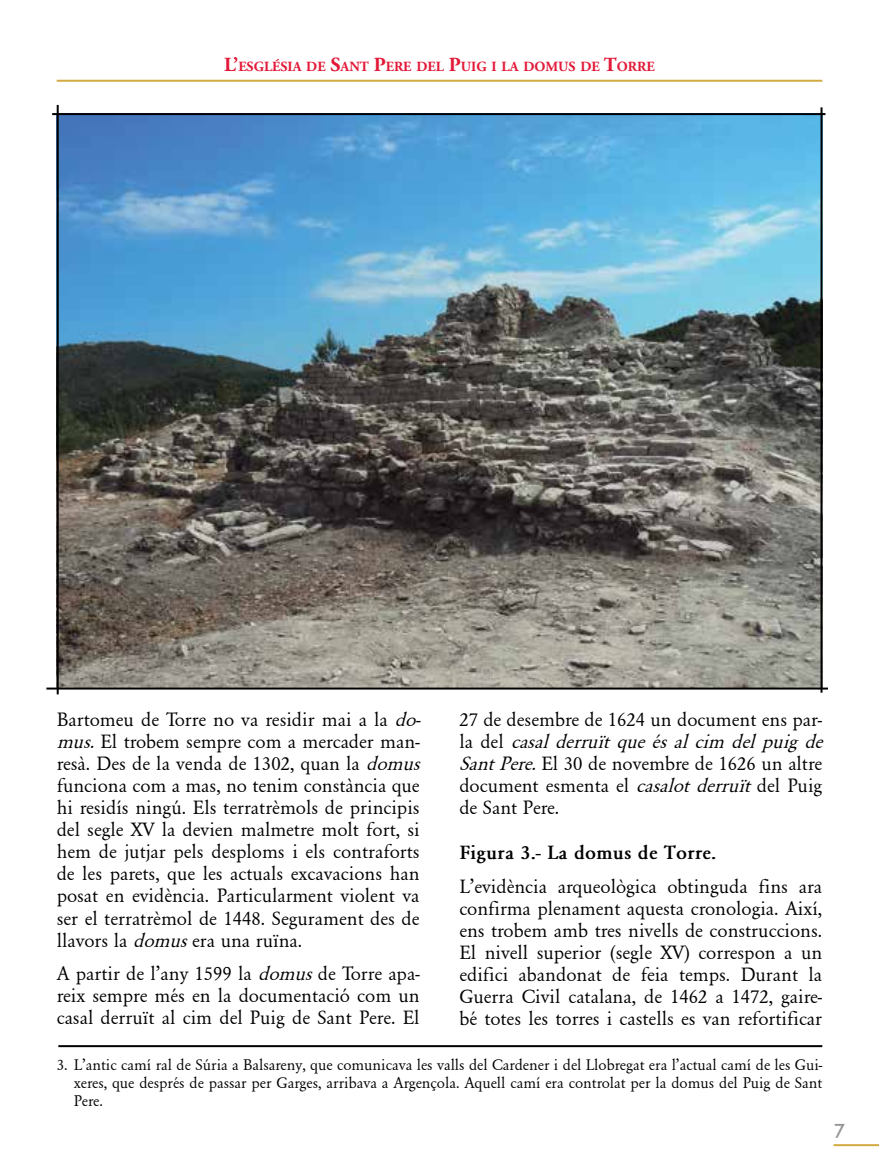
<style>
.page{position:relative;width:879px;height:1163px;background:#fff}
.page>*{position:absolute;margin:0;border:0;box-sizing:border-box;transform-origin:0 0}
.t1{font:20px/22px "Garamond";color:#000;text-align:justify}
.t2{font:700 20px "Garamond";color:#000}
.t3{font:500 20px "Futura BT";color:#939598}
.t4{font:16px/17.6px "Garamond";color:#000;text-align:justify}
.t5{font:700 14px "Adobe Garamond Pro";color:#e31837}
.s1{font-size:20px}
.s2{font-style:italic}
</style>
<div class="page">
<hr style="left:833px;top:1143px;width:46px;height:2px;background:#d2aa41">
<hr style="left:57px;top:80px;width:765px;height:2px;background:#d2aa41">
<hr style="left:58px;top:1044px;width:764px;height:2px;background:#000">
<img style="left:59px;top:115px;width:761px;height:572px">
<hr style="left:52px;top:113px;width:773px;height:2px;background:#000">
<hr style="left:57px;top:105px;width:2px;height:589px;background:#000">
<hr style="left:820px;top:107px;width:2px;height:585px;background:#000">
<hr style="left:46px;top:687px;width:782px;height:2px;background:#000">
<p class="t5" style="left:224px;top:59px;width:432px"><span class="s1">L’</span>ESGLÉSIA DE <span class="s1">S</span>ANT <span class="s1">P</span>ERE DEL <span class="s1">P</span>UIG I LA DOMUS DE <span class="s1">T</span>ORRE</p>
<p class="t1" style="left:57px;top:708px;width:366px">Bartomeu de Torre no va residir mai a la <span class="s2">do&shy;mus.</span> El trobem sempre com a mercader man&shy;resà. Des de la venda de 1302, quan la <span class="s2">domus </span>funciona com a mas, no tenim constància que hi residís ningú. Els terratrèmols de principis del segle XV la devien malmetre molt fort, si hem de jutjar pels desploms i els contraforts de les parets, que les actuals excavacions han posat en evidència. Particularment violent va ser el terratrèmol de 1448. Segurament des de llavors la <span class="s2">domus</span> era una ruïna.</p>
<p class="t1" style="left:57px;top:962px;width:364px">A partir de l’any 1599 la <span class="s2">domus</span> de Torre apa&shy;reix sempre més en la documentació com un casal derruït al cim del Puig de Sant Pere. El</p>
<p class="t1" style="left:459px;top:708px;width:364px">27 de desembre de 1624 un document ens par&shy;la del <span class="s2">casal derruït que és al cim del puig de Sant Pere.</span> El 30 de novembre de 1626 un altre document esmenta el <span class="s2">casalot derruït</span> del Puig de Sant Pere.</p>
<p class="t2" style="left:459px;top:841px;width:258px">Figura 3.- La domus de Torre.</p>
<p class="t1" style="left:459px;top:874px;width:364px">L’evidència arqueològica obtinguda fins ara confirma plenament aquesta cronologia. Així, ens trobem amb tres nivells de construccions.<br>El nivell superior (segle XV) correspon a un edifici abandonat de feia temps. Durant la Guerra Civil catalana, de 1462 a 1472, gaire&shy;bé totes les torres i castells es van refortificar</p>
<p class="t4" style="left:74px;top:1056px;width:750px;text-indent:-17px">3. L’antic camí ral de Súria a Balsareny, que comunicava les valls del Cardener i del Llobregat era l’actual camí de les Gui&shy;xeres, que després de passar per Garges, arribava a Argençola. Aquell camí era controlat per la domus del Puig de Sant Pere.</p>
<p class="t3" style="left:833px;top:1118px;width:14px">7</p>
</div>
